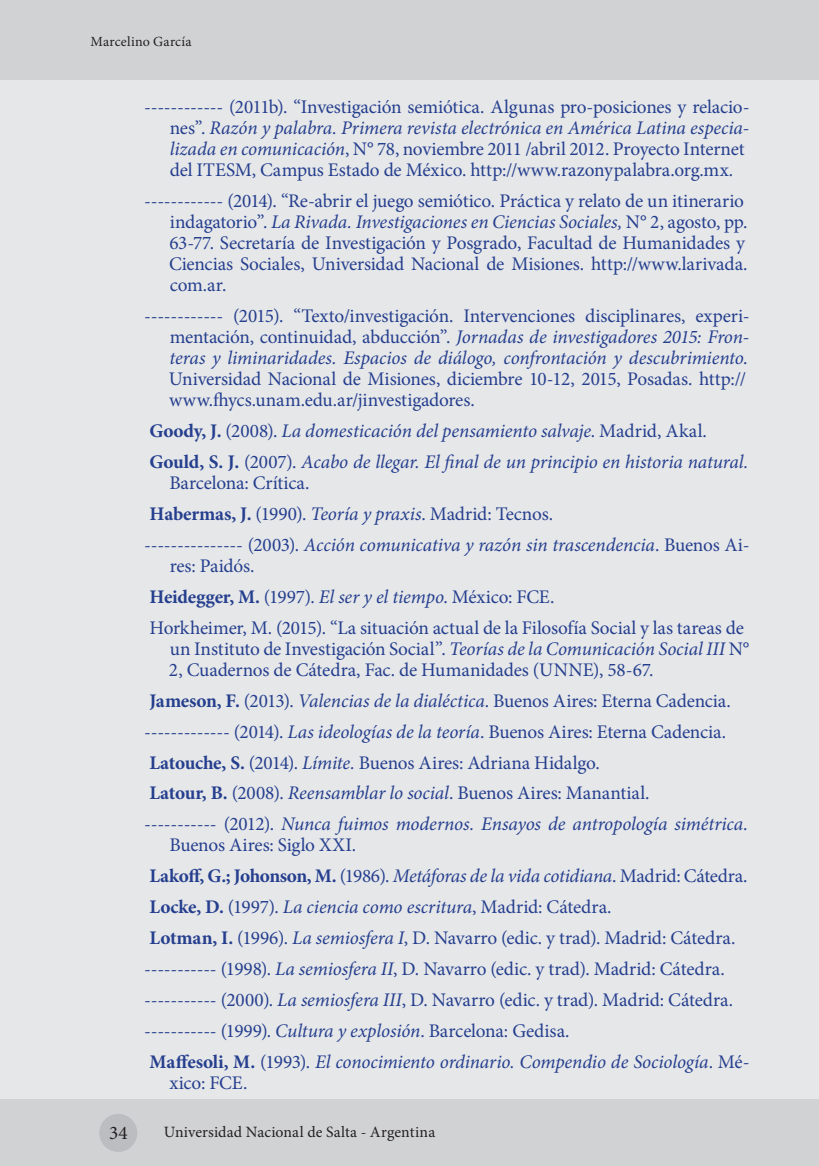
<style>
.page{position:relative;width:819px;height:1166px;background:#fff}
.page>*{position:absolute;margin:0;border:0;box-sizing:border-box;transform-origin:0 0}
.bibliografía{font:19.25px/21px "Minion Pro";letter-spacing:-.01em;color:#253f8e}
.bibliografía-2{font:italic 19.25px/21px "Minion Pro";letter-spacing:-.01em;color:#253f8e}
.t1{font:19.25px "Minion Pro";color:#231f20}
.t2{font:15.75px "Minion Pro";letter-spacing:.005em;color:#231f20}
.t3{font:14px "Minion Pro";letter-spacing:.015em;color:#231f20}
.s1{font-style:italic}
.s2{font-weight:700;font-style:normal}
.s3{font-style:normal}
.s4{font-weight:700}
</style>
<div class="page">
<div style="left:0;top:79px;width:819px;height:1027px;background:#e6e7e9"></div>
<div style="left:0;top:1099px;width:819px;height:67px;background:#d1d2d4"></div>
<div style="left:99px;top:1114px;width:38px;height:38px;background:#bcbdc0;border-radius:50%"></div>
<div style="left:0;top:0;width:819px;height:79px;background:#d1d2d4"></div>
<p class="t3" style="left:90px;top:33px;width:103px">Marcelino García</p>
<p class="t1" style="left:109px;top:1119px;width:20px">34</p>
<p class="bibliografía" style="left:170px;top:97px;width:581px;text-indent:-25px">------------ (2011b). “Investigación semiótica. Algunas pro-posiciones y relacio&shy;nes”. <span class="s1">Razón y palabra. Primera revista electrónica en América Latina especia&shy;lizada en comunicación</span>, N° 78, noviembre 2011 /abril 2012. Proyecto Internet del ITESM, Campus Estado de México. http://www.razonypalabra.org.mx.</p>
<p class="bibliografía" style="left:169px;top:191px;width:580px;text-indent:-25px">------------ (2014). “Re-abrir el juego semiótico. Práctica y relato de un itinerario indagatorio”. <span class="s1">La Rivada. Investigaciones en Ciencias Sociales,</span> N° 2, agosto, pp.<br>63-77. Secretaría de Investigación y Posgrado, Facultad de Humanidades y Ciencias Sociales, Universidad Nacional de Misiones. http://www.larivada. com.ar.</p>
<p class="bibliografía" style="left:169px;top:305px;width:582px;text-indent:-25px">------------ (2015). “Texto/investigación. Intervenciones disciplinares, experi&shy;mentación, continuidad, abducción”. <span class="s1">Jornadas de investigadores 2015: Fron&shy;teras y liminaridades. Espacios de diálogo, confrontación y descubrimiento</span>.<br>Universidad Nacional de Misiones, diciembre 10-12, 2015, Posadas. http:// www.fhycs.unam.edu.ar/jinvestigadores.</p>
<p class="bibliografía-2" style="left:149px;top:420px;width:559px"><span class="s2">Goody, J.</span> <span class="s3">(2008).</span> La domesticación del pensamiento salvaje<span class="s3">. Madrid, Akal.</span></p>
<p class="bibliografía-2" style="left:169px;top:451px;width:580px;text-indent:-20px"><span class="s2">Gould, S. J.</span> <span class="s3">(2007).</span> Acabo de llegar. El final de un principio en historia natural.<br><span class="s3">Barcelona: Crítica.</span></p>
<p class="bibliografía" style="left:149px;top:503px;width:405px"><span class="s4">Habermas, J.</span> (1990). <span class="s1">Teoría y praxis</span>. Madrid: Tecnos.</p>
<p class="bibliografía" style="left:170px;top:534px;width:581px;text-indent:-25px">--------------- (2003). <span class="s1">Acción comunicativa y razón sin trascendencia</span>. Buenos Ai&shy;res: Paidós.</p>
<p class="bibliografía" style="left:149px;top:586px;width:406px"><span class="s4">Heidegger, M.</span> (1997). <span class="s1">El ser y el tiempo</span>. México: FCE.</p>
<p class="bibliografía" style="left:169px;top:617px;width:582px;text-indent:-19px">Horkheimer, M. (2015). “La situación actual de la Filosofía Social y las tareas de un Instituto de Investigación Social”. <span class="s1">Teorías de la Comunicación Social III</span> N°<br>2, Cuadernos de Cátedra, Fac. de Humanidades (UNNE), 58-67.</p>
<p class="bibliografía" style="left:149px;top:690px;width:583px"><span class="s4">Jameson, F.</span> (2013). <span class="s1">Valencias de la dialéctica</span>. Buenos Aires: Eterna Cadencia.</p>
<p class="bibliografía" style="left:144px;top:721px;width:583px">------------- (2014). <span class="s1">Las ideologías de la teoría</span>. Buenos Aires: Eterna Cadencia.</p>
<p class="bibliografía" style="left:149px;top:752px;width:452px"><span class="s4">Latouche, S.</span> (2014). <span class="s1">Límite.</span> Buenos Aires: Adriana Hidalgo.</p>
<p class="bibliografía" style="left:149px;top:783px;width:501px"><span class="s4">Latour, B.</span> (2008). <span class="s1">Reensamblar lo social</span>. Buenos Aires: Manantial.</p>
<p class="bibliografía-2" style="left:169px;top:814px;width:579px;text-indent:-25px"><span class="s3">----------- (2012).</span> Nunca fuimos modernos. Ensayos de antropología simétrica<span class="s3">.<br>Buenos Aires: Siglo XXI.</span></p>
<p class="bibliografía-2" style="left:149px;top:865px;width:599px"><span class="s2">Lakoff, G.; Johonson, M.</span> <span class="s3">(1986).</span> Metáforas de la vida cotidiana<span class="s3">. Madrid: Cátedra.</span></p>
<p class="bibliografía" style="left:149px;top:896px;width:463px"><span class="s4">Locke, D.</span> (1997). <span class="s1">La ciencia como escritura</span>, Madrid: Cátedra.</p>
<p class="bibliografía" style="left:149px;top:927px;width:587px"><span class="s4">Lotman, I.</span> (1996). <span class="s1">La semiosfera I</span>, D. Navarro (edic. y trad). Madrid: Cátedra.</p>
<p class="bibliografía" style="left:144px;top:958px;width:582px">----------- (1998). <span class="s1">La semiosfera II</span>, D. Navarro (edic. y trad). Madrid: Cátedra.</p>
<p class="bibliografía" style="left:144px;top:989px;width:590px">----------- (2000). <span class="s1">La semiosfera III</span>, D. Navarro (edic. y trad). Madrid: Cátedra.</p>
<p class="bibliografía" style="left:144px;top:1020px;width:427px">----------- (1999). <span class="s1">Cultura y explosión</span>. Barcelona: Gedisa.</p>
<p class="bibliografía-2" style="left:169px;top:1051px;width:581px;text-indent:-20px"><span class="s2">Maffesoli, M.</span> <span class="s3">(1993).</span> El conocimiento ordinario. Compendio de Sociología<span class="s3">. Mé&shy;xico: FCE.</span></p>
<p class="t2" style="left:164px;top:1122px;width:273px">Universidad Nacional de Salta - Argentina</p>
</div>
